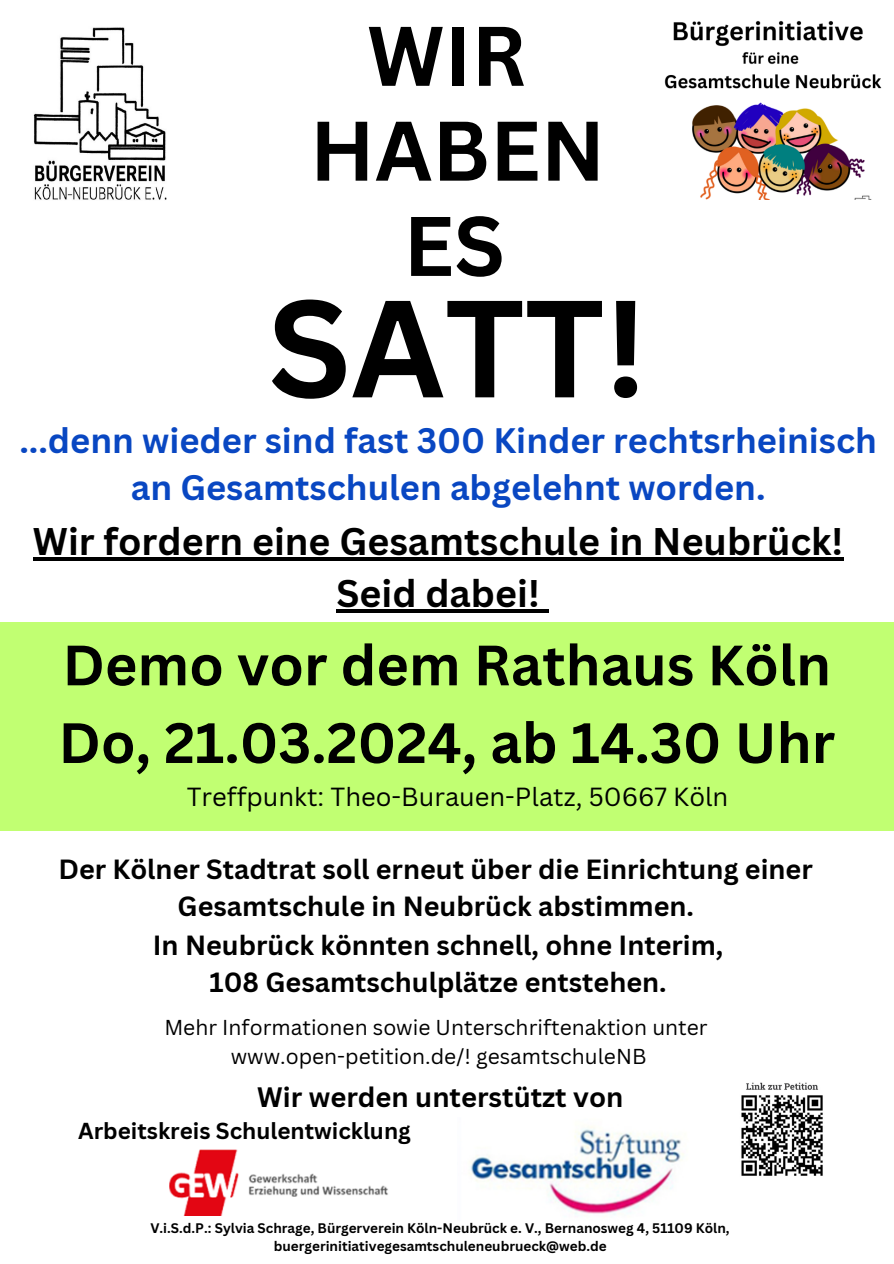
<style>
.page{position:relative;width:894px;height:1264px;background:#fff}
.page>*{position:absolute;margin:0;border:0;box-sizing:border-box;transform-origin:0 0}
.t1{font:700 135px "Canva Sans";color:#000}
.t2{font:700 82.5px "Canva Sans";color:#000}
.t3{font:700 55.5px/77.7px "Canva Sans";color:#000}
.t4{font:700 37.5px/51.8px "Canva Sans";color:#000;text-align:center}
.t5{font:700 34.5px/47.2px "Canva Sans";color:#0947c2;text-align:center}
.t6{font:700 27.3px "Canva Sans";color:#000}
.t7{font:700 27px/37.2px "Canva Sans";color:#000;text-align:center}
.t8{font:25.5px "Canva Sans";color:#000}
.t9{font:700 22.5px "Canva Sans";color:#000}
.t10{font:21px "Canva Sans";color:#000}
.t11{font:700 13.5px/18px "Canva Sans";color:#000;text-align:center}
</style>
<div class="page">
<img style="left:33px;top:27px;width:134px;height:173px">
<div style="left:0;top:622px;width:893px;height:209px;background:#c1ff72"></div>
<img style="left:169px;top:1149px;width:219px;height:66px">
<img style="left:470px;top:1126px;width:214px;height:89px">
<img style="left:664px;top:21px;width:218px;height:179px">
<img style="left:741px;top:1082px;width:82px;height:94px">
<hr style="left:33px;top:557px;width:810px;height:4px;background:#000">
<hr style="left:336px;top:609px;width:203px;height:3px;background:#000">
<svg style="left:539px;top:609px;width:9px;height:3px"></svg>
<p class="t2" style="left:367px;top:-2px;width:161px">WIR</p>
<p class="t2" style="left:310px;top:92px;width:297px">HABEN</p>
<h6 class="t2" style="left:403px;top:188px;width:103px">ES</h6>
<p class="t1" style="left:268px;top:253px;width:380px">SATT!</p>
<h5 class="t5" style="left:19px;top:416px;width:858px">...denn wieder sind fast 300 Kinder rechtsrheinisch an Gesamtschulen abgelehnt worden.</h5>
<p class="t4" style="left:33px;top:515px;width:811px">Wir fordern eine Gesamtschule in Neubrück!<br>Seid dabei!</p>
<h4 class="t3" style="left:58px;top:625px;width:777px">Demo vor dem Rathaus Köln<br>Do, 21.03.2024, ab 14.30 Uhr</h4>
<p class="t8" style="left:187px;top:779px;width:543px">Treffpunkt: Theo-Burauen-Platz, 50667 Köln</p>
<h3 class="t7" style="left:58px;top:849px;width:755px">Der Kölner Stadtrat soll erneut über die Einrichtung einer<br>Gesamtschule in Neubrück abstimmen.</h3>
<p class="t7" style="left:153px;top:926px;width:572px">In Neubrück könnten schnell, ohne Interim,<br>108 Gesamtschulplätze entstehen.</p>
<h5 class="t10" style="left:164px;top:1012px;width:544px">Mehr Informationen sowie Unterschriftenaktion unter</h5>
<h5 class="t10" style="left:231px;top:1041px;width:417px">www.open-petition.de/! gesamtschuleNB</h5>
<h4 class="t6" style="left:257px;top:1077px;width:367px">Wir werden unterstützt von</h4>
<h1 class="t9" style="left:78px;top:1114px;width:334px">Arbeitskreis Schulentwicklung</h1>
<p class="t11" style="left:150px;top:1218px;width:580px">V.i.S.d.P.: Sylvia Schrage, Bürgerverein Köln-Neubrück e. V., Bernanosweg 4, 51109 Köln, buergerinitiativegesamtschuleneubrueck@web.de</p>
</div>
